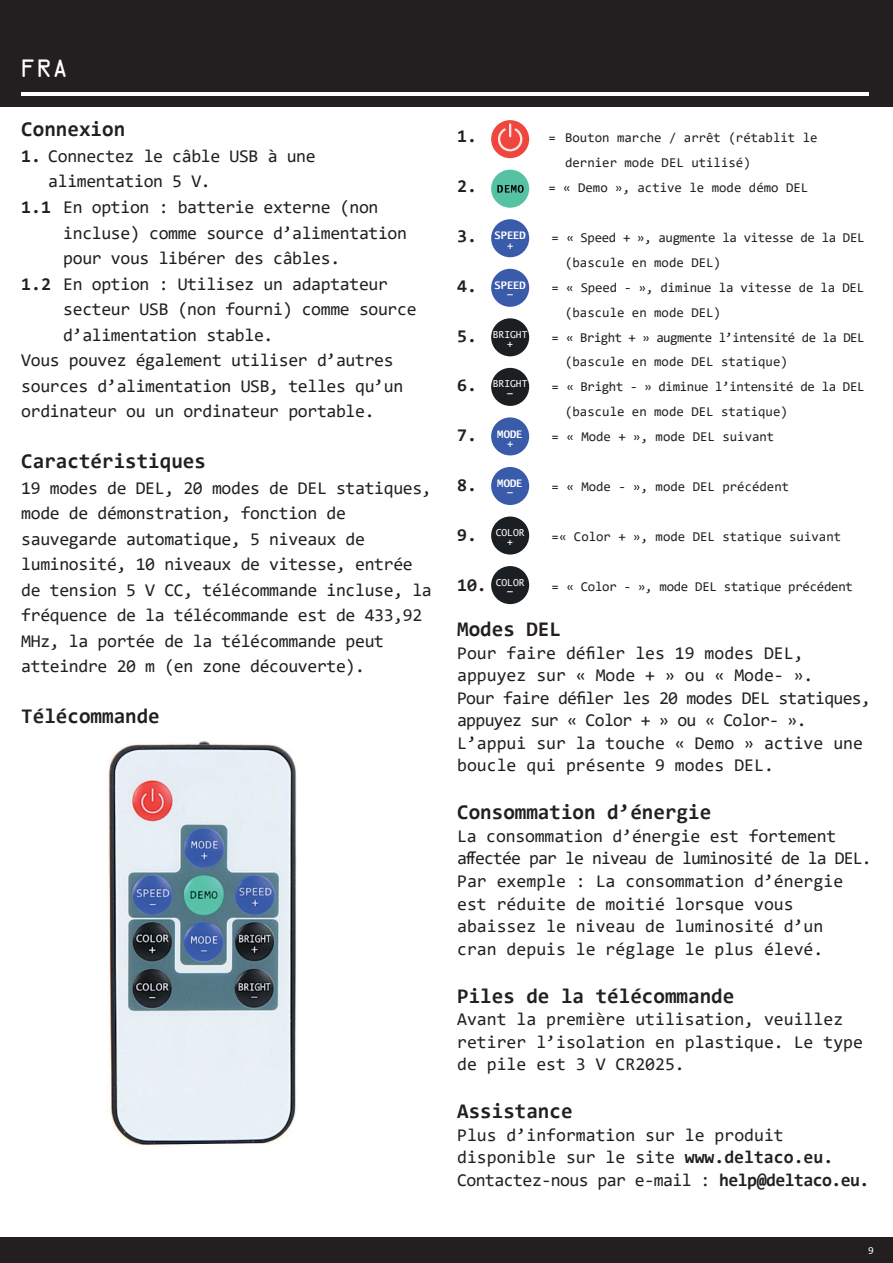
<style>
.page{position:relative;width:893px;height:1263px;background:#fff}
.page>*{position:absolute;margin:0;border:0;box-sizing:border-box;transform-origin:0 0}
.t1{font:22.5px "OCRA Std";color:#fff}
.t2{font:700 21px "Consolas";color:#231f20}
.t3{font:18px/25.5px "Consolas";letter-spacing:-.02em;color:#231f20}
.t4{font:18px/22.5px "Consolas";color:#231f20}
.t5{font:700 18px "Consolas";color:#231f20}
.t6{font:13.5px/24.9px "Consolas";color:#231f20}
.t7{font:13.5px/24.9px "Consolas";letter-spacing:-.025em;color:#231f20}
.t8{font:13.5px/24.9px "Consolas";letter-spacing:-.035em;color:#231f20}
.t9{font:13.5px "Consolas";letter-spacing:-.02em;color:#231f20}
.t10{font:10.5px "Consolas";color:#fff}
.t11{font:700 10.35px/9.3px "Lucida Sans Typewriter";color:#fff;text-align:center}
.t12{font:700 10.35px "Lucida Sans Typewriter";color:#fff;scale:1.38 1}
.t13{font:700 9.75px "Lucida Sans Typewriter";color:#fff}
.t14{font:9.6px "Lucida Sans Typewriter";color:#fff}
.s1{font-weight:700}
</style>
<div class="page">
<div style="left:0;top:0;width:893px;height:106px;background:#231f20"></div>
<hr style="left:21px;top:92px;width:848px;height:4px;background:#fff">
<div style="left:0;top:1237px;width:893px;height:26px;background:#231f20"></div>
<div style="left:491px;top:120px;width:38px;height:38px;background:#ef463e;border-radius:50%"></div>
<svg style="left:497px;top:122px;width:27px;height:31px"></svg>
<div style="left:491px;top:219px;width:38px;height:38px;background:#3a5ba9;border-radius:50%"></div>
<div style="left:491px;top:269px;width:38px;height:38px;background:#3a5ba9;border-radius:50%"></div>
<div style="left:491px;top:417px;width:38px;height:38px;background:#3a5ba9;border-radius:50%"></div>
<div style="left:491px;top:467px;width:38px;height:38px;background:#3a5ba9;border-radius:50%"></div>
<div style="left:491px;top:318px;width:38px;height:38px;background:#1b1f22;border-radius:50%"></div>
<div style="left:491px;top:368px;width:38px;height:38px;background:#1b1f22;border-radius:50%"></div>
<div style="left:491px;top:516px;width:38px;height:38px;background:#1b1f22;border-radius:50%"></div>
<div style="left:491px;top:566px;width:38px;height:38px;background:#1b1f22;border-radius:50%"></div>
<div style="left:491px;top:170px;width:38px;height:38px;background:#57c1a3;border-radius:50%"></div>
<svg style="left:497px;top:185px;width:27px;height:8px"></svg>
<img style="left:108px;top:741px;width:189px;height:404px">
<p class="t1" style="left:20px;top:58px;width:50px">FRA</p>
<p class="t2" style="left:21px;top:116px;width:105px">Connexion</p>
<p class="t3" style="left:21px;top:143px;width:296px"><span class="s1">1.</span> Connectez le câble USB à une</p>
<p class="t3" style="left:48px;top:168px;width:164px">alimentation 5 V.</p>
<p class="t3" style="left:21px;top:194px;width:359px"><span class="s1">1.1</span> En option : batterie externe (non</p>
<p class="t3" style="left:63px;top:219px;width:345px">incluse) comme source d’alimentation</p>
<p class="t3" style="left:63px;top:245px;width:279px">pour vous libérer des câbles.</p>
<p class="t3" style="left:21px;top:270px;width:368px"><span class="s1">1.2</span> En option : Utilisez un adaptateur</p>
<p class="t3" style="left:63px;top:296px;width:355px">secteur USB (non fourni) comme source</p>
<p class="t3" style="left:63px;top:321px;width:212px">d’alimentation stable.</p>
<p class="t3" style="left:21px;top:347px;width:374px">Vous pouvez également utiliser d’autres</p>
<p class="t3" style="left:21px;top:372px;width:383px">sources d’alimentation USB, telles qu’un</p>
<p class="t3" style="left:21px;top:398px;width:355px">ordinateur ou un ordinateur portable.</p>
<p class="t2" style="left:21px;top:448px;width:186px">Caractéristiques</p>
<p class="t3" style="left:21px;top:474px;width:412px">19 modes de DEL, 20 modes de DEL statiques, mode de démonstration, fonction de sauvegarde automatique, 5 niveaux de luminosité, 10 niveaux de vitesse, entrée de tension 5 V CC, télécommande incluse, la fréquence de la télécommande est de 433,92<br>MHz, la portée de la télécommande peut atteindre 20 m (en zone découverte).</p>
<p class="t2" style="left:21px;top:703px;width:140px">Télécommande</p>
<p class="t5" style="left:457px;top:125px;width:21px">1.</p>
<p class="t6" style="left:565px;top:125px;width:254px;text-indent:-17px">= Bouton marche / arrêt (rétablit le dernier mode DEL utilisé)</p>
<p class="t5" style="left:457px;top:175px;width:21px">2.</p>
<p class="t6" style="left:548px;top:175px;width:261px">= « Demo », active le mode démo DEL</p>
<p class="t5" style="left:457px;top:225px;width:21px">3.</p>
<p class="t7" style="left:565px;top:225px;width:301px;text-indent:-14px">= « Speed + », augmente la vitesse de la DEL (bascule en mode DEL)</p>
<p class="t5" style="left:457px;top:274px;width:21px">4.</p>
<p class="t6" style="left:565px;top:275px;width:301px;text-indent:-14px">= « Speed - », diminue la vitesse de la DEL (bascule en mode DEL)</p>
<p class="t5" style="left:457px;top:324px;width:21px">5.</p>
<p class="t8" style="left:565px;top:324px;width:301px;text-indent:-14px">= « Bright + » augmente l’intensité de la DEL (bascule en mode DEL statique)</p>
<p class="t5" style="left:457px;top:374px;width:21px">6.</p>
<p class="t7" style="left:565px;top:374px;width:301px;text-indent:-14px">= « Bright - » diminue l’intensité de la DEL (bascule en mode DEL statique)</p>
<p class="t5" style="left:457px;top:424px;width:21px">7.</p>
<p class="t6" style="left:552px;top:424px;width:224px">= « Mode + », mode DEL suivant</p>
<p class="t5" style="left:457px;top:474px;width:21px">8.</p>
<p class="t6" style="left:552px;top:474px;width:239px">= « Mode - », mode DEL précédent</p>
<p class="t5" style="left:457px;top:523px;width:21px">9.</p>
<p class="t6" style="left:552px;top:524px;width:291px">=« Color + », mode DEL statique suivant</p>
<p class="t5" style="left:457px;top:573px;width:31px">10.</p>
<p class="t9" style="left:552px;top:577px;width:303px">= « Color - », mode DEL statique précédent</p>
<p class="t11" style="left:494px;top:231px;width:33px">SPEED +</p>
<p class="t11" style="left:494px;top:280px;width:33px">SPEED -</p>
<p class="t14" style="left:493px;top:329px;width:36px">BRIGHT</p>
<p class="t13" style="left:507px;top:338px;width:7px">+</p>
<p class="t14" style="left:493px;top:378px;width:36px">BRIGHT</p>
<p class="t12" style="left:506px;top:387px;width:8px">-</p>
<p class="t11" style="left:497px;top:429px;width:27px">MODE +</p>
<p class="t11" style="left:497px;top:479px;width:27px">MODE -</p>
<p class="t14" style="left:496px;top:527px;width:30px">COLOR</p>
<p class="t13" style="left:507px;top:536px;width:7px">+</p>
<p class="t14" style="left:496px;top:577px;width:30px">COLOR</p>
<p class="t12" style="left:506px;top:585px;width:8px">-</p>
<p class="t2" style="left:457px;top:616px;width:105px">Modes DEL</p>
<p class="t4" style="left:457px;top:641px;width:415px">Pour faire défiler les 19 modes DEL, appuyez sur « Mode + » ou « Mode- ».<br>Pour faire défiler les 20 modes DEL statiques, appuyez sur « Color + » ou « Color- ».<br>L’appui sur la touche « Demo » active une boucle qui présente 9 modes DEL.</p>
<p class="t2" style="left:457px;top:799px;width:256px">Consommation d’énergie</p>
<p class="t4" style="left:457px;top:824px;width:416px">La consommation d’énergie est fortement affectée par le niveau de luminosité de la DEL.<br>Par exemple : La consommation d’énergie est réduite de moitié lorsque vous abaissez le niveau de luminosité d’un<br>cran depuis le réglage le plus élevé.</p>
<p class="t2" style="left:457px;top:982px;width:279px">Piles de la télécommande</p>
<p class="t4" style="left:457px;top:1007px;width:407px">Avant la première utilisation, veuillez retirer l’isolation en plastique. Le type de pile est 3 V CR2025.</p>
<p class="t2" style="left:457px;top:1098px;width:117px">Assistance</p>
<p class="t4" style="left:457px;top:1123px;width:414px">Plus d’information sur le produit disponible sur le site <span class="s1">www.deltaco.eu.<br></span>Contactez-nous par e-mail : <span class="s1">help@deltaco.eu.</span></p>
<p class="t10" style="left:868px;top:1243px;width:7px">9</p>
</div>
